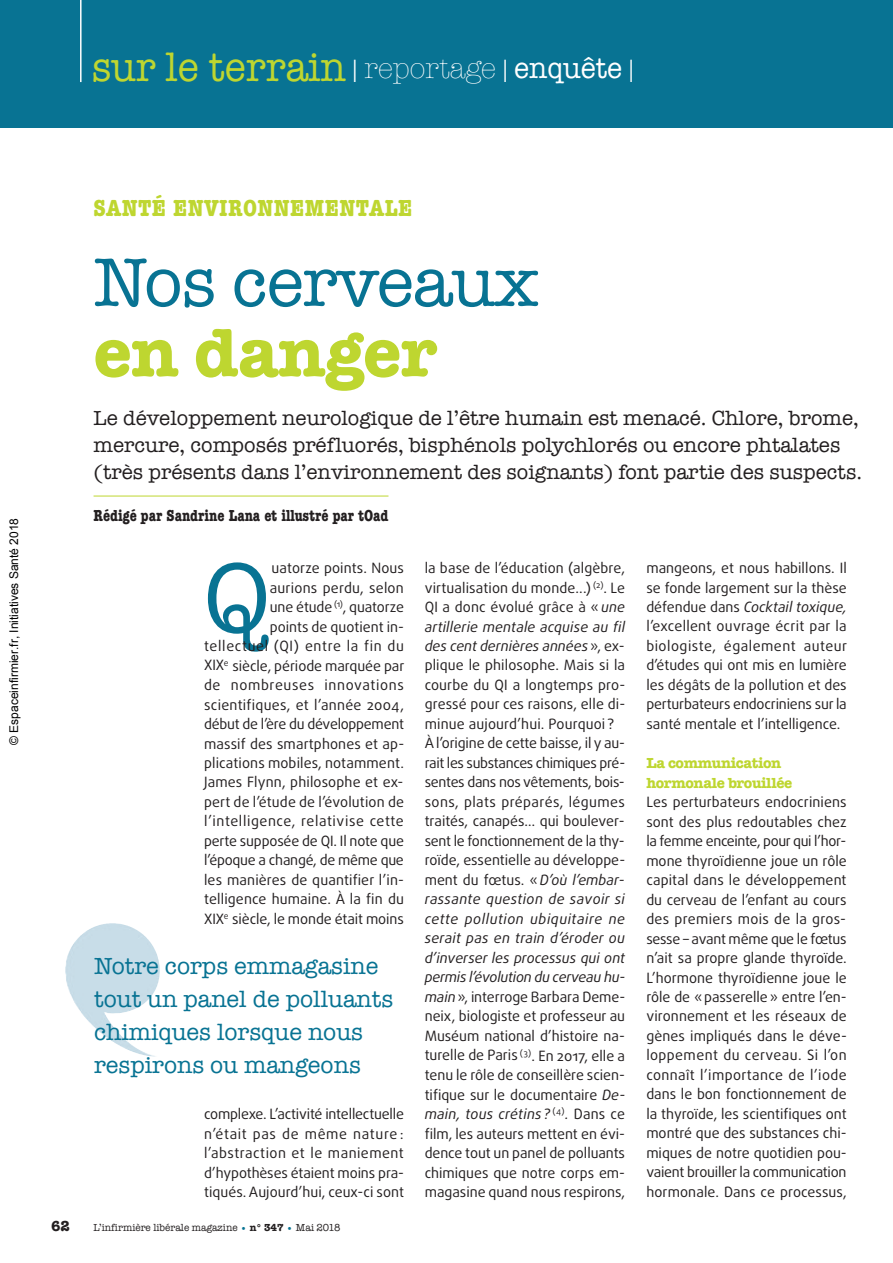
<style>
.page{position:relative;width:893px;height:1263px;background:#fff}
.page>*{position:absolute;margin:0;border:0;box-sizing:border-box;transform-origin:0 0}
.t1{font:100.2px "American Typewriter";color:#087393}
.t2{font:70.5px/70.5px "American Typewriter";letter-spacing:-.015em;color:#087393}
.t3{font:42px "American Typewriter";color:#bed630;scale:.95 1}
.t4{font:24px/33px "American Typewriter";color:#087393}
.t5{font:700 condensed 24px "American Typewriter";letter-spacing:.015em;color:#bed630;scale:1.05 1}
.t6{font:21px/27px "American Typewriter";color:#231f20}
.t7{font:700 condensed 16.5px "American Typewriter";color:#231f20}
.t8{font:700 15px/19.5px "American Typewriter";letter-spacing:-.025em;color:#bed630}
.t9{font:700 15px "American Typewriter";color:#231f20;scale:.95 1}
.t10{font:14.25px/19.5px "Daxline OT";color:#231f20;text-align:justify}
.t11{font:12px "Arial";color:#000}
.t12{font:10.5px "American Typewriter";color:#231f20;scale:.95 1}
.s1{color:#fff}
.s2{font-weight:300;font-size:30px;color:#fff}
.s3{font-size:30px;color:#fff}
.s4{font-weight:700;color:#bed630}
.s5{font-style:italic}
.s6{font-weight:700;color:#087393}
.s7{font-weight:700}
</style>
<div class="page">
<div style="left:0;top:0;width:893px;height:128px;background:#087393"></div>
<hr style="left:80px;top:0;width:2px;height:82px;background:#fff">
<hr style="left:94px;top:496px;width:294px;height:1px;background:#bed630">
<img style="left:65px;top:948px;width:93px;height:108px">
<p class="t3" style="left:92px;top:35px;width:571px">sur le terrain <span class="s1">❘</span> <span class="s2">reportage</span> <span class="s1">❘</span> <span class="s3">enquête</span> <span class="s1">❘</span></p>
<p class="t11" style="left:6px;top:745px;width:228px;rotate:-90deg">© Espaceinfirmier.fr, Initiatives Santé 2018</p>
<p class="t5" style="left:94px;top:189px;width:305px">SANTÉ ENVIRONNEMENTALE</p>
<p class="t2" style="left:94px;top:245px;width:447px">Nos cerveaux <span class="s4">en danger</span></p>
<p class="t6" style="left:94px;top:403px;width:770px">Le développement neurologique de l’être humain est menacé. Chlore, brome, mercure, composés préfluorés, bisphénols polychlorés ou encore phtalates (très présents dans l’environnement des soignants) font partie des suspects.</p>
<p class="t7" style="left:94px;top:502px;width:296px">Rédigé par Sandrine Lana et illustré par tOad</p>
<p class="t10" style="left:425px;top:559px;width:202px;text-align:left">la base de l’éducation (algèbre, virtualisation du monde...) <sup>(2)</sup>. Le<br>QI a donc évolué grâce à «<span class="s5">une artillerie mentale acquise au fil des cent dernières années</span> », ex&shy;plique le philosophe. Mais si la courbe du QI a longtemps pro&shy;gressé pour ces raisons, elle di&shy;minue aujourd’hui. Pourquoi ?<br>À l’origine de cette baisse, il y au&shy;rait les substances chimiques pré&shy;sentes dans nos vêtements, bois&shy;sons, plats préparés, légumes traités, canapés… qui boulever&shy;sent le fonctionnement de la thy&shy;roïde, essentielle au développe&shy;ment du fœtus. « <span class="s5">D’où l’embar&shy;rassante question de savoir si cette pollution ubiquitaire ne serait pas en train d’éroder ou d’inverser les processus qui ont permis l’évolution du cerveau hu&shy;main</span>», interroge Barbara Deme&shy;neix, biologiste et professeur au<br>Muséum national d’histoire na&shy;turelle de Paris <sup>(3)</sup>. En 2017, elle a tenu le rôle de conseillère scien&shy;tifique sur le documentaire <span class="s5">De&shy;main, tous crétins ?</span> <sup>(4)</sup><span class="s5">.</span> Dans ce film, les auteurs mettent en évi&shy;dence tout un panel de polluants chimiques que notre corps em&shy;magasine quand nous respirons,</p>
<p class="t10" style="left:646px;top:559px;width:202px">mangeons, et nous habillons. Il se fonde largement sur la thèse défendue dans <span class="s5">Cocktail toxique, </span>l’excellent ouvrage écrit par la biologiste, également auteur d’études qui ont mis en lumière les dégâts de la pollution et des perturbateurs endocriniens sur la santé mentale et l’intelligence.</p>
<p class="t10" style="left:204px;top:559px;width:202px;text-align:right">uatorze points. Nous<br>aurions perdu, selon<br>une étude <sup>(1)</sup>, quatorze<br>points de quotient in&shy;tellectuel (QI) entre la fin du<br>XIX<sup>e</sup> siècle, période marquée par de nombreuses innovations scientifiques, et l’année 2004, début de l’ère du développement massif des smartphones et ap&shy;plications mobiles, notamment.<br>James Flynn, philosophe et ex&shy;pert de l’étude de l’évolution de l’intelligence, relativise cette perte supposée de QI. Il note que l’époque a changé, de même que les manières de quantifier l’in&shy;telligence humaine. À la fin du<br>XIX<sup>e</sup> siècle, le monde était moins</p>
<p class="t1" style="left:204px;top:522px;width:67px">Q</p>
<p class="t8" style="left:646px;top:752px;width:148px">La communication hormonale brouillée</p>
<p class="t10" style="left:646px;top:793px;width:202px">Les perturbateurs endocriniens sont des plus redoutables chez la femme enceinte, pour qui l’hor&shy;mone thyroïdienne joue un rôle capital dans le développement du cerveau de l’enfant au cours des premiers mois de la gros&shy;sesse – avant même que le fœtus n’ait sa propre glande thyroïde.<br>L’hormone thyroïdienne joue le rôle de « passerelle » entre l’en&shy;vironnement et les réseaux de gènes impliqués dans le déve&shy;loppement du cerveau. Si l’on connaît l’importance de l’iode dans le bon fonctionnement de la thyroïde, les scientifiques ont montré que des substances chi&shy;miques de notre quotidien pou&shy;vaient brouiller la communication hormonale. Dans ce processus,</p>
<p class="t4" style="left:94px;top:949px;width:301px">Notre corps emmagasine tout un panel de polluants chimiques lorsque nous respirons ou mangeons</p>
<p class="t10" style="left:204px;top:1105px;width:201px">complexe. L’activité intellectuelle n’était pas de même nature : l’abstraction et le maniement d’hypothèses étaient moins pra&shy;tiqués. Aujourd’hui, ceux-ci sont</p>
<p class="t9" style="left:51px;top:1213px;width:21px">62</p>
<p class="t12" style="left:94px;top:1219px;width:261px">L’infirmière libérale magazine <span class="s6">•</span> <span class="s7">n° 347</span> <span class="s6">•</span> Mai 2018</p>
</div>
